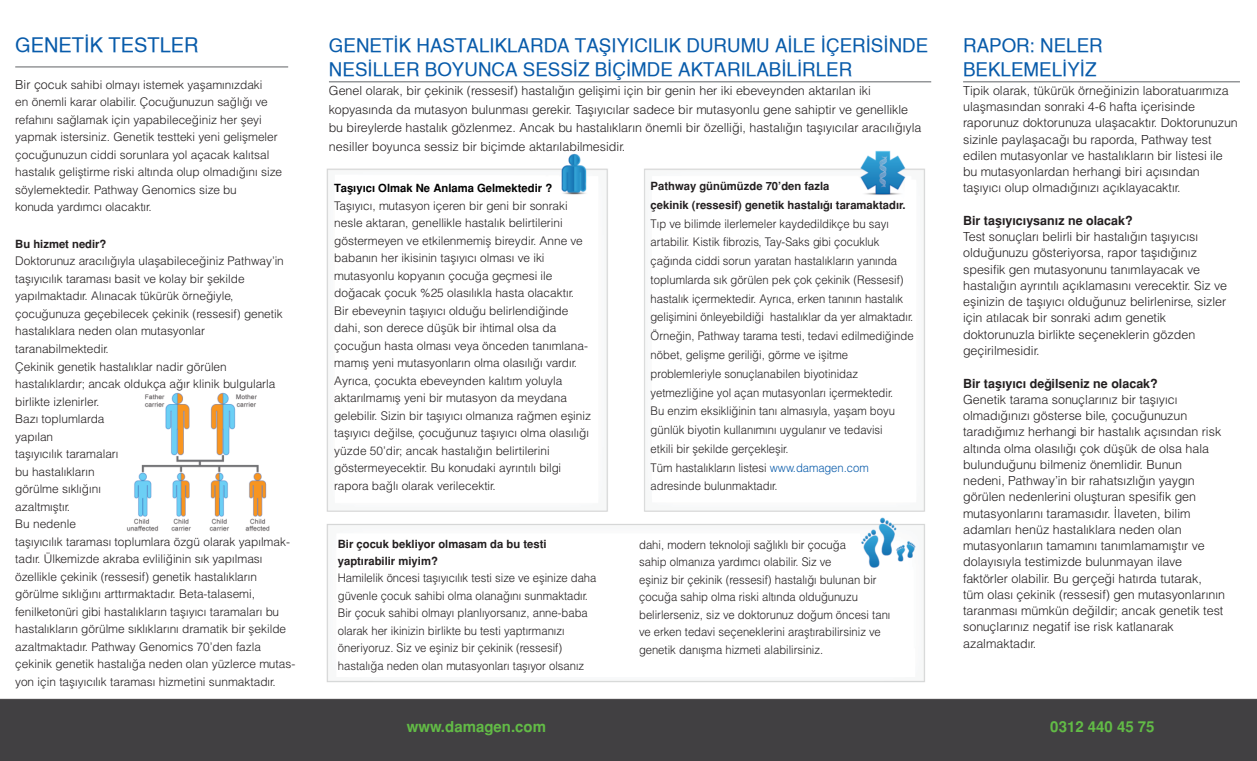
<style>
.page{position:relative;width:1257px;height:761px;background:#fff}
.page>*{position:absolute;margin:0;border:0;box-sizing:border-box;transform-origin:0 0}
.t1{font:500 20px "Helvetica";color:#085baa}
.t2{font:500 18.75px/24px "Helvetica";color:#085baa}
.t3{font:700 15px "Helvetica Tr";color:#62bb46}
.t4{font:12.5px/16.2px "Helvetica Light Normal Tr";color:#231f20}
.t5{font:700 12.5px "Helvetica Tr";color:#231f20}
.t6{font:11.88px/17.5px "Helvetica Light Normal Tr";color:#231f20}
.t7{font:11.88px/18.8px "Helvetica Light Normal Tr";color:#231f20;scale:.95 1}
.t8{font:700 11.25px/18.8px "Helvetica Tr";color:#231f20}
.t9{font:700 11.25px "Helvetica Tr";color:#000}
.s1{font-size:12.5px}
.s2{color:#085baa}
</style>
<div class="page">
<img style="left:0;top:66px;width:1256px;height:694px">
<hr style="left:15px;top:66px;width:273px;height:1px;background:#808285">
<hr style="left:329px;top:81px;width:602px;height:1px;background:#808285">
<hr style="left:963px;top:81px;width:276px;height:1px;background:#808285">
<h1 class="t1" style="left:15px;top:33px;width:185px">GENETİK TESTLER</h1>
<p class="t6" style="left:15px;top:76px;width:268px"><span class="s1">Bir çoc</span>uk sahibi olmayı istemek yaşamınızdaki<br>en önemli karar olabilir. Çocuğunuzun sağlığı ve refahını sağlamak için yapabileceğiniz her şeyi yapmak istersiniz. Genetik testteki yeni gelişmeler çocuğunuzun ciddi sorunlara yol açacak kalıtsal hastalık geliştirme riski altında olup olmadığını size söylemektedir. Pathway Genomics size bu<br>konuda yardımcı olacaktır.</p>
<p class="t8" style="left:15px;top:235px;width:93px">Bu hizmet nedir?</p>
<p class="t6" style="left:15px;top:253px;width:281px">Doktorunuz aracılığıyla ulaşabileceğiniz Pathway’in taşıyıcılık taraması basit ve kolay bir şekilde yapılmaktadır. Alınacak tükürük örneğiyle, çocuğunuza geçebilecek çekinik (ressesif) genetik hastalıklara neden olan mutasyonlar taranabilmektedir.<br>Çekinik genetik hastalıklar nadir görülen hastalıklardır; ancak oldukça ağır klinik bulgularla birlikte izlenirler.<br>Bazı toplumlarda<br>yapılan<br>taşıyıcılık taramaları<br>bu hastalıkların<br>görülme sıklığını<br>azaltmıştır.<br>Bu nedenle<br>taşıyıcılık taraması toplumlara özgü olarak yapılmak&shy;tadır. Ülkemizde akraba evliliğinin sık yapılması özellikle çekinik (ressesif) genetik hastalıkların görülme sıklığını arttırmaktadır. Beta-talasemi, fenilketonüri gibi hastalıkların taşıyıcı taramaları bu hastalıkların görülme sıklıklarını dramatik bir şekilde azaltmaktadır. Pathway Genomics 70’den fazla çekinik genetik hastalığa neden olan yüzlerce mutas&shy;yon için taşıyıcılık taraması hizmetini sunmaktadır.</p>
<h2 class="t2" style="left:329px;top:33px;width:601px">GENETİK HASTALIKLARDA TAŞIYICILIK DURUMU AİLE İÇERİSİNDE<br>NESİLLER BOYUNCA SESSİZ BİÇİMDE AKTARILABİLİRLER</h2>
<p class="t4" style="left:329px;top:82px;width:594px;line-height:18.8px">Genel olarak, bir çekinik (ressesif) hastalığın gelişimi için bir genin her iki ebeveynden aktarılan iki kopyasında da mutasyon bulunması gerekir. Taşıyıcılar sadece bir mutasyonlu gene sahiptir ve genellikle bu bireylerde hastalık gözlenmez. Ancak bu hastalıkların önemli bir özelliği, hastalığın taşıyıcılar aracılığıyla nesiller boyunca sessiz bir biçimde aktarılabilmesidir.</p>
<p class="t9" style="left:334px;top:183px;width:219px">Taşıyıcı Olmak Ne Anlama Gelmektedir ?</p>
<p class="t6" style="left:334px;top:197px;width:258px">Taşıyıcı, mutasyon içeren bir geni bir sonraki nesle aktaran, genellikle hastalık belirtilerini göstermeyen ve etkilenmemiş bireydir. Anne ve babanın her ikisinin taşıyıcı olması ve iki mutasyonlu kopyanın çocuğa geçmesi ile doğacak çocuk %25 olasılıkla hasta olacaktır.<br>Bir ebeveynin taşıyıcı olduğu belirlendiğinde dahi, son derece düşük bir ihtimal olsa da çocuğun hasta olması veya önceden tanımlana&shy;mamış yeni mutasyonların olma olasılığı vardır.<br>Ayrıca, çocukta ebeveynden kalıtım yoluyla aktarılmamış yeni bir mutasyon da meydana gelebilir. Sizin bir taşıyıcı olmanıza rağmen eşiniz taşıyıcı değilse, çocuğunuz taşıyıcı olma olasılığı yüzde 50’dir; ancak hastalığın belirtilerini göstermeyecektir. Bu konudaki ayrıntılı bilgi rapora bağlı olarak verilecektir.</p>
<p class="t8" style="left:338px;top:536px;width:210px;line-height:16.2px">Bir çocuk bekliyor olmasam da bu testi yaptırabilir miyim?</p>
<p class="t7" style="left:338px;top:569px;width:274px;line-height:17.5px">Hamilelik öncesi taşıyıcılık testi size ve eşinize daha güvenle çocuk sahibi olma olanağını sunmaktadır.<br>Bir çocuk sahibi olmayı planlıyorsanız, anne-baba olarak her ikinizin birlikte bu testi yaptırmanızı öneriyoruz. Siz ve eşiniz bir çekinik (ressesif) hastalığa neden olan mutasyonları taşıyor olsanız</p>
<p class="t8" style="left:650px;top:177px;width:256px">Pathway günümüzde 70’den fazla<br>çekinik (ressesif) genetik hastalığı taramaktadır.</p>
<p class="t7" style="left:650px;top:215px;width:278px">Tıp ve bilimde ilerlemeler kaydedildikçe bu sayı artabilir. Kistik fibrozis, Tay-Saks gibi çocukluk çağında ciddi sorun yaratan hastalıkların yanında toplumlarda sık görülen pek çok çekinik (Ressesif) hastalık içermektedir. Ayrıca, erken tanının hastalık gelişimini önleyebildiği hastalıklar da yer almaktadır.<br>Örneğin, Pathway tarama testi, tedavi edilmediğinde nöbet, gelişme geriliği, görme ve işitme problemleriyle sonuçlanabilen biyotinidaz yetmezliğine yol açan mutasyonları içermektedir.<br>Bu enzim eksikliğinin tanı almasıyla, yaşam boyu günlük biyotin kullanımını uygulanır ve tedavisi<br>etkili bir şekilde gerçekleşir.<br>Tüm hastalıkların listesi <span class="s2">www.damagen.com </span>adresinde bulunmaktadır.</p>
<p class="t7" style="left:639px;top:536px;width:266px;line-height:17.5px">dahi, modern teknoloji sağlıklı bir çocuğa<br>sahip olmanıza yardımcı olabilir. Siz ve<br>eşiniz bir çekinik (ressesif) hastalığı bulunan bir çocuğa sahip olma riski altında olduğunuzu belirlerseniz, siz ve doktorunuz doğum öncesi tanı ve erken tedavi seçeneklerini araştırabilirsiniz ve genetik danışma hizmeti alabilirsiniz.</p>
<h2 class="t2" style="left:963px;top:33px;width:141px">RAPOR: NELER<br>BEKLEMELİYİZ</h2>
<p class="t4" style="left:963px;top:83px;width:276px">Tipik olarak, tükürük örneğinizin laboratuarımıza ulaşmasından sonraki 4-6 hafta içerisinde raporunuz doktorunuza ulaşacaktır. Doktorunuzun sizinle paylaşacağı bu raporda, Pathway test edilen mutasyonlar ve hastalıkların bir listesi ile bu mutasyonlardan herhangi biri açısından taşıyıcı olup olmadığınızı açıklayacaktır.</p>
<p class="t5" style="left:963px;top:214px;width:171px">Bir taşıyıcıysanız ne olacak?</p>
<p class="t4" style="left:963px;top:229px;width:265px">Test sonuçları belirli bir hastalığın taşıyıcısı olduğunuzu gösteriyorsa, rapor taşıdığınız spesifik gen mutasyonunu tanımlayacak ve hastalığın ayrıntılı açıklamasını verecektir. Siz ve eşinizin de taşıyıcı olduğunuz belirlenirse, sizler için atılacak bir sonraki adım genetik doktorunuzla birlikte seçeneklerin gözden geçirilmesidir.</p>
<p class="t5" style="left:963px;top:377px;width:196px">Bir taşıyıcı değilseniz ne olacak?</p>
<p class="t4" style="left:963px;top:392px;width:263px">Genetik tarama sonuçlarınız bir taşıyıcı olmadığınızı gösterse bile, çocuğunuzun taradığımız herhangi bir hastalık açısından risk altında olma olasılığı çok düşük de olsa hala bulunduğunu bilmeniz önemlidir. Bunun nedeni, Pathway’in bir rahatsızlığın yaygın görülen nedenlerini oluşturan spesifik gen mutasyonlarını taramasıdır. İlaveten, bilim adamları henüz hastalıklara neden olan mutasyonlarıın tamamını tanımlamamıştır ve dolayısıyla testimizde bulunmayan ilave faktörler olabilir. Bu gerçeği hatırda tutarak, tüm olası çekinik (ressesif) gen mutasyonlarının taranması mümkün değildir; ancak genetik test sonuçlarınız negatif ise risk katlanarak azalmaktadır.</p>
<p class="t3" style="left:407px;top:719px;width:141px">www.damagen.com</p>
<p class="t3" style="left:1050px;top:719px;width:106px">0312 440 45 75</p>
</div>
